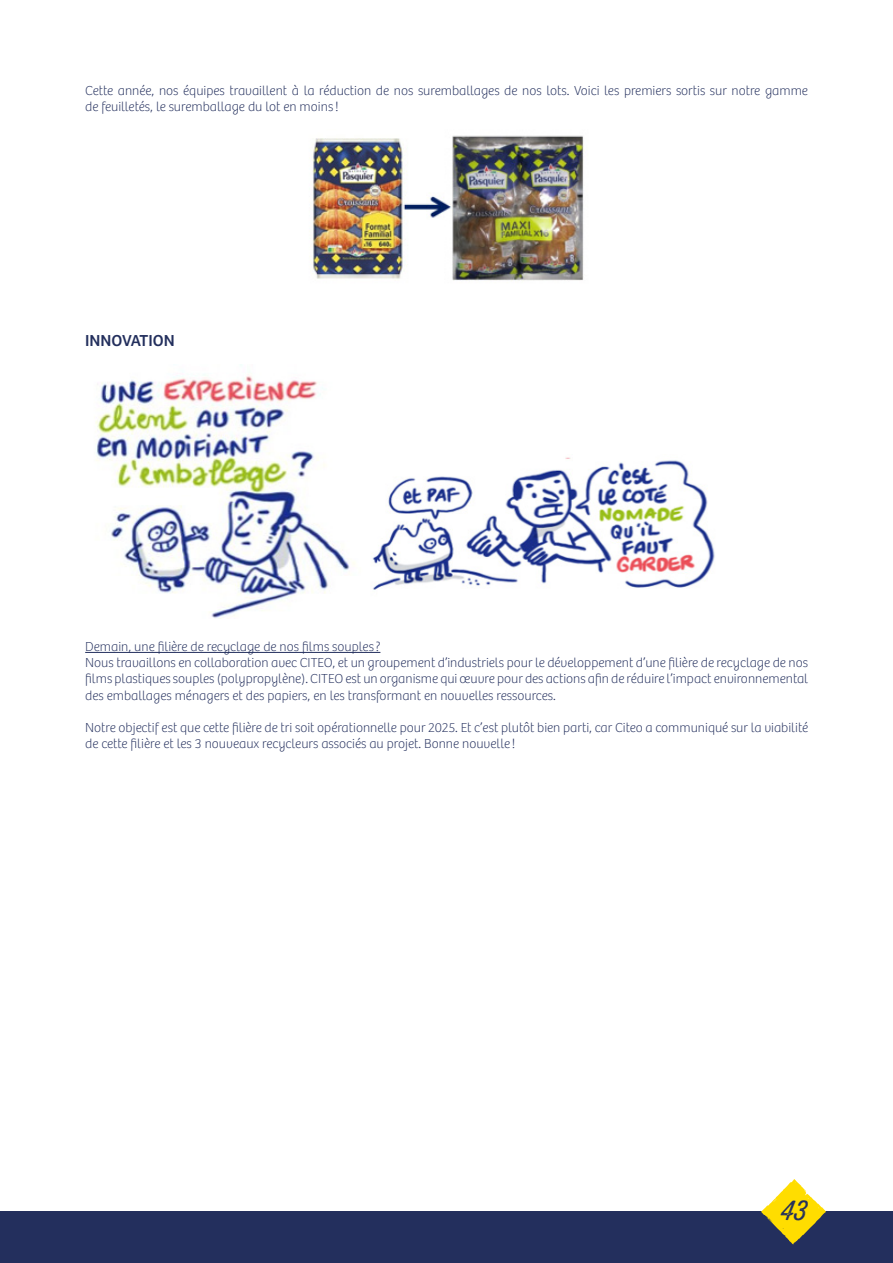
<style>
.page{position:relative;width:893px;height:1263px;background:#fff}
.page>*{position:absolute;margin:0;border:0;box-sizing:border-box;transform-origin:0 0}
.t1{font:27px "Thirsty Rough Lt One";color:#232f5d}
.t2{font:16.5px "Bree";color:#232f5d}
.t3{font:100 13.5px/16.2px "Bree";color:#232f5d}
</style>
<div class="page">
<div style="left:0;top:1211px;width:893px;height:52px;background:#232f5d"></div>
<img style="left:309px;top:135px;width:275px;height:146px">
<hr style="left:85px;top:652px;width:295px;height:1px;background:#232f5d">
<img style="left:372px;top:457px;width:343px;height:133px">
<img style="left:95px;top:374px;width:260px;height:245px">
<svg style="left:761px;top:1179px;width:65px;height:65px"></svg>
<p class="t3" style="left:85px;top:82px;width:724px">Cette année, nos équipes travaillent à la réduction de nos suremballages de nos lots. Voici les premiers sortis sur notre gamme de feuilletés, le suremballage du lot en moins!</p>
<p class="t2" style="left:85px;top:331px;width:91px">INNOVATION</p>
<p class="t3" style="left:85px;top:639px;width:724px">Demain, une filière de recyclage de nos films souples?<br>Nous travaillons en collaboration avec CITEO, et un groupement d’industriels pour le développement d’une filière de recyclage de nos films plastiques souples (polypropylène). CITEO est un organisme qui œuvre pour des actions afin de réduire l’impact environnemental des emballages ménagers et des papiers, en les transformant en nouvelles ressources.</p>
<p class="t3" style="left:85px;top:720px;width:724px">Notre objectif est que cette filière de tri soit opérationnelle pour 2025. Et c’est plutôt bien parti, car Citeo a communiqué sur la viabilité de cette filière et les 3 nouveaux recycleurs associés au projet. Bonne nouvelle !</p>
<h1 class="t1" style="left:781px;top:1191px;width:28px">43</h1>
</div>
